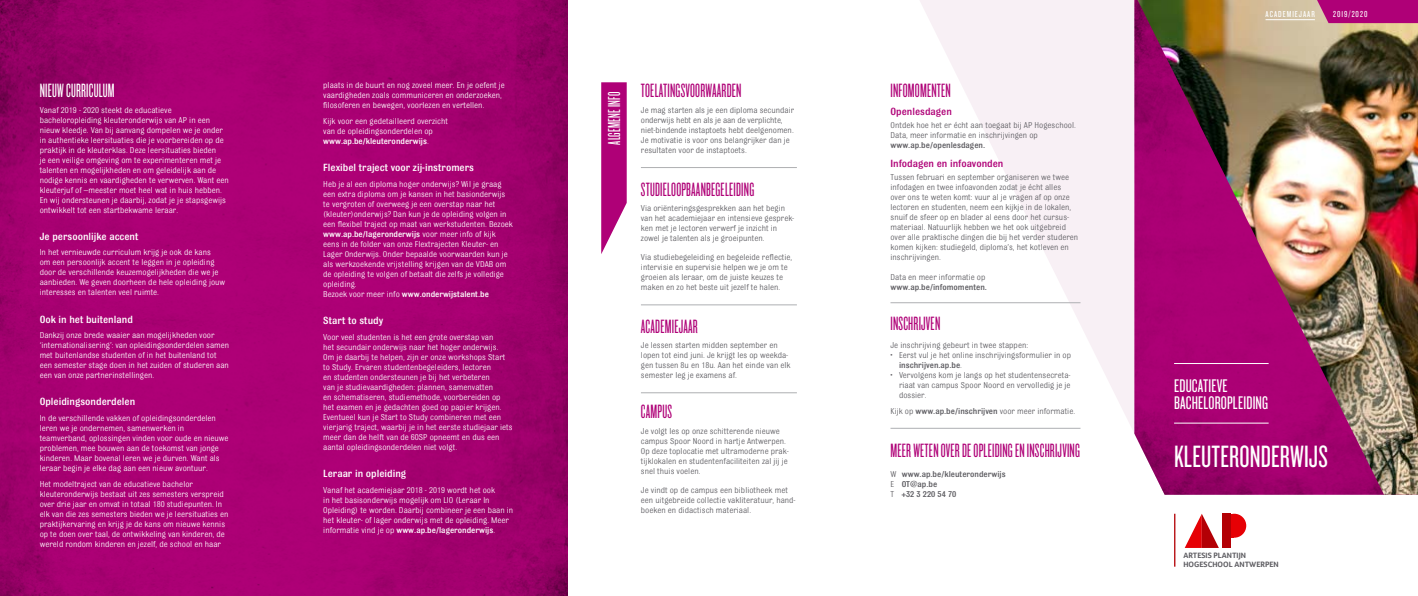
<style>
.page{position:relative;width:1418px;height:596px;background:#fff}
.page>*{position:absolute;margin:0;border:0;box-sizing:border-box;transform-origin:0 0}
.t1{font:32px "Knockout 27 Junior Bantamwt";letter-spacing:.005em;color:#fff}
.t2{font:20px "Knockout 26 Junior Flywght";letter-spacing:.01em;color:#af0077}
.t3{font:20px "Knockout 26 Junior Flywght";letter-spacing:.01em;color:#fff}
.t4{font:19px/17px "Knockout 27 Junior Bantamwt";letter-spacing:.01em;color:#fff}
.t5{font:18px "Knockout 26 Junior Flywght";letter-spacing:.01em;color:#fff}
.t6{font:500 11px "Bulldog";color:#fff}
.t7{font:500 11px "Bulldog";color:#af0077}
.t8{font:9px/10px "Bulldog";color:#fff}
.t9{font:9px/10px "Bulldog";color:#5c5b60}
.t10{font:500 9px/10px "Bulldog";color:#5c5b60}
.t11{font:9px "Knockout 28 Junior Feathrwt";letter-spacing:.11em;color:#fff}
.t12{font:700 7.9px/8.8px "Foco";color:#5c5b60}
.s1{font-weight:500}
.s2{font-weight:400}
</style>
<div class="page">
<svg style="left:912px;top:0;width:222px;height:432px"></svg>
<img style="left:1137px;top:0;width:280px;height:494px">
<svg style="left:1185px;top:514px;width:33px;height:33px"></svg>
<div style="left:1222px;top:513px;width:24px;height:24px;background:#e60005;border-radius:50%"></div>
<svg style="left:1230px;top:513px;width:4px;height:24px"></svg>
<div style="left:1222px;top:513px;width:8px;height:34px;background:#b30005"></div>
<hr style="left:1174px;top:513px;width:1px;height:53px;background:#b30005">
<hr style="left:1265px;top:19px;width:49px;height:1px;background:#fff">
<hr style="left:1174px;top:422px;width:94px;height:1px;background:#fff">
<hr style="left:1174px;top:363px;width:94px;height:1px;background:#fff">
<svg style="left:1316px;top:0;width:101px;height:23px;background:#b10d7a"></svg>
<hr style="left:641px;top:167px;width:156px;height:1px;background:#aeafb2">
<hr style="left:641px;top:392px;width:156px;height:1px;background:#aeafb2">
<hr style="left:641px;top:304px;width:156px;height:1px;background:#aeafb2">
<svg style="left:601px;top:82px;width:25px;height:172px;background:#bb278b"></svg>
<hr style="left:890px;top:302px;width:190px;height:1px;background:#aeafb2">
<hr style="left:890px;top:428px;width:190px;height:1px;background:#aeafb2">
<img style="left:0;top:0;width:567px;height:595px">
<h2 class="t3" style="left:40px;top:79px;width:76px">NIEUW CURRICULUM</h2>
<p class="t8" style="left:40px;top:104px;width:191px">Vanaf 2019 - 2020 steekt de educatieve bacheloropleiding kleuteronderwijs van AP in een nieuw kleedje. Van bij aanvang dompelen we je onder in authentieke leersituaties die je voorbereiden op de praktijk in de kleuterklas. Deze leersituaties bieden<br>je een veilige omgeving om te experimenteren met je talenten en mogelijkheden en om geleidelijk aan de nodige kennis en vaardigheden te verwerven. Want een kleuterjuf of –meester moet heel wat in huis hebben.<br>En wij ondersteunen je daarbij, zodat je je stapsgewijs ontwikkelt tot een startbekwame leraar.</p>
<p class="t6" style="left:40px;top:230px;width:100px">Je persoonlijke accent</p>
<p class="t8" style="left:40px;top:247px;width:187px">In het vernieuwde curriculum krijg je ook de kans<br>om een persoonlijk accent te leggen in je opleiding door de verschillende keuzemogelijkheden die we je aanbieden. We geven doorheen de hele opleiding jouw interesses en talenten veel ruimte.</p>
<p class="t6" style="left:40px;top:313px;width:95px">Ook in het buitenland</p>
<p class="t8" style="left:40px;top:330px;width:191px">Dankzij onze brede waaier aan mogelijkheden voor ‘internationalisering’: van opleidingsonderdelen samen met buitenlandse studenten of in het buitenland tot een semester stage doen in het zuiden of studeren aan een van onze partnerinstellingen.</p>
<p class="t6" style="left:40px;top:396px;width:97px">Opleidingsonderdelen</p>
<p class="t8" style="left:40px;top:413px;width:190px">In de verschillende vakken of opleidingsonderdelen leren we je ondernemen, samenwerken in teamverband, oplossingen vinden voor oude en nieuwe problemen, mee bouwen aan de toekomst van jonge kinderen. Maar bovenal leren we je durven. Want als leraar begin je elke dag aan een nieuw avontuur.</p>
<p class="t8" style="left:40px;top:478px;width:190px">Het modeltraject van de educatieve bachelor kleuteronderwijs bestaat uit zes semesters verspreid over drie jaar en omvat in totaal 180 studiepunten. In elk van die zes semesters bieden we je leersituaties en praktijkervaring en krijg je de kans om nieuwe kennis op te doen over taal, de ontwikkeling van kinderen, de wereld rondom kinderen en jezelf, de school en haar</p>
<p class="t8" style="left:323px;top:80px;width:183px">plaats in de buurt en nog zoveel meer. En je oefent je vaardigheden zoals communiceren en onderzoeken, filosoferen en bewegen, voorlezen en vertellen.</p>
<p class="t8" style="left:323px;top:116px;width:126px">Kijk voor een gedetailleerd overzicht van de opleidingsonderdelen op <span class="s1">www.ap.be/kleuteronderwijs</span>.</p>
<p class="t6" style="left:323px;top:162px;width:152px">Flexibel traject voor zij-instromers</p>
<p class="t8" style="left:323px;top:179px;width:191px">Heb je al een diploma hoger onderwijs? Wil je graag een extra diploma om je kansen in het basionderwijs te vergroten of overweeg je een overstap naar het (kleuter)onderwijs? Dan kun je de opleiding volgen in een flexibel traject op maat van werkstudenten. Bezoek <span class="s1">www.ap.be/lageronderwijs</span> voor meer info of kijk eens in de folder van onze Flextrajecten Kleuter- en Lager Onderwijs. Onder bepaalde voorwaarden kun je als werkzoekende vrijstelling krijgen van de VDAB om de opleiding te volgen of betaalt die zelfs je volledige opleiding.<br>Bezoek voor meer info <span class="s1">www.onderwijstalent.be</span></p>
<p class="t6" style="left:323px;top:314px;width:61px">Start to study</p>
<p class="t8" style="left:323px;top:331px;width:191px">Voor veel studenten is het een grote overstap van<br>het secundair onderwijs naar het hoger onderwijs.<br>Om je daarbij te helpen, zijn er onze workshops Start to Study. Ervaren studentenbegeleiders, lectoren<br>en studenten ondersteunen je bij het verbeteren<br>van je studievaardigheden: plannen, samenvatten<br>en schematiseren, studiemethode, voorbereiden op het examen en je gedachten goed op papier krijgen.<br>Eventueel kun je Start to Study combineren met een vierjarig traject, waarbij je in het eerste studiejaar iets meer dan de helft van de 60SP opneemt en dus een aantal opleidingsonderdelen niet volgt.</p>
<p class="t6" style="left:323px;top:467px;width:84px">Leraar in opleiding</p>
<p class="t8" style="left:323px;top:484px;width:191px">Vanaf het academiejaar 2018 - 2019 wordt het ook<br>in het basisonderwijs mogelijk om LIO (Leraar In Opleiding) te worden. Daarbij combineer je een baan in het kleuter- of lager onderwijs met de opleiding. Meer informatie vind je op <span class="s1">www.ap.be/lageronderwijs</span>.</p>
<h3 class="t5" style="left:604px;top:145px;width:54px;rotate:-90deg">ALGEMENE INFO</h3>
<h2 class="t2" style="left:641px;top:79px;width:102px">TOELATINGSVOORWAARDEN</h2>
<p class="t9" style="left:641px;top:104px;width:155px">Je mag starten als je een diploma secundair onderwijs hebt en als je aan de verplichte, niet-bindende instaptoets hebt deelgenomen.<br>Je motivatie is voor ons belangrijker dan je resultaten voor de instaptoets.</p>
<h2 class="t2" style="left:641px;top:178px;width:115px">STUDIELOOPBAANBEGELEIDING</h2>
<p class="t9" style="left:641px;top:203px;width:155px">Via oriënteringsgesprekken aan het begin van het academiejaar en intensieve gesprek&shy;ken met je lectoren verwerf je inzicht in zowel je talenten als je groeipunten.</p>
<p class="t9" style="left:641px;top:251px;width:153px">Via studiebegeleiding en begeleide reflectie, intervisie en supervisie helpen we je om te groeien als leraar, om de juiste keuzes te maken en zo het beste uit jezelf te halen.</p>
<h2 class="t2" style="left:641px;top:315px;width:58px">ACADEMIEJAAR</h2>
<p class="t9" style="left:641px;top:340px;width:151px">Je lessen starten midden september en lopen tot eind juni. Je krijgt les op weekda&shy;gen tussen 8u en 18u. Aan het einde van elk semester leg je examens af.</p>
<h2 class="t2" style="left:641px;top:400px;width:33px">CAMPUS</h2>
<p class="t9" style="left:641px;top:426px;width:149px">Je volgt les op onze schitterende nieuwe campus Spoor Noord in hartje Antwerpen.<br>Op deze toplocatie met ultramoderne prak&shy;tijklokalen en studentenfaciliteiten zal jij je snel thuis voelen.</p>
<p class="t9" style="left:641px;top:484px;width:156px">Je vindt op de campus een bibliotheek met een uitgebreide collectie vakliteratuur, hand&shy;boeken en didactisch materiaal.</p>
<h2 class="t2" style="left:890px;top:79px;width:62px">INFOMOMENTEN</h2>
<p class="t7" style="left:890px;top:106px;width:63px">Openlesdagen</p>
<p class="t9" style="left:890px;top:120px;width:187px">Ontdek hoe het er écht aan toegaat bij AP Hogeschool.<br>Data, meer informatie en inschrijvingen op</p>
<p class="t10" style="left:890px;top:140px;width:96px">www.ap.be/openlesdagen.</p>
<p class="t7" style="left:890px;top:157px;width:114px">Infodagen en infoavonden</p>
<p class="t9" style="left:890px;top:171px;width:189px">Tussen februari en september organiseren we twee infodagen en twee infoavonden zodat je écht alles over ons te weten komt: vuur al je vragen af op onze lectoren en studenten, neem een kijkje in de lokalen, snuif de sfeer op en blader al eens door het cursus&shy;materiaal. Natuurlijk hebben we het ook uitgebreid over alle praktische dingen die bij het verder studeren komen kijken: studiegeld, diploma’s, het kotleven en inschrijvingen.</p>
<p class="t9" style="left:890px;top:271px;width:96px">Data en meer informatie op</p>
<p class="t10" style="left:890px;top:281px;width:98px">www.ap.be/infomomenten.</p>
<h2 class="t2" style="left:890px;top:312px;width:51px">INSCHRIJVEN</h2>
<p class="t9" style="left:890px;top:340px;width:139px">Je inschrijving gebeurt in twee stappen:</p>
<p class="t9" style="left:899px;top:350px;width:173px;text-indent:-9px">• Eerst vul je het online inschrijvingsformulier in op <span class="s1">inschrijven.ap.be</span>.</p>
<p class="t9" style="left:899px;top:370px;width:173px;text-align:justify;text-indent:-9px">• Vervolgens kom je langs op het studentensecreta&shy;riaat van campus Spoor Noord en vervolledig je je dossier.</p>
<p class="t9" style="left:890px;top:406px;width:186px">Kijk op <span class="s1">www.ap.be/inschrijven</span> voor meer informatie.</p>
<h2 class="t2" style="left:890px;top:439px;width:191px">MEER WETEN OVER DE OPLEIDING EN INSCHRIJVING</h2>
<p class="t10" style="left:890px;top:468px;width:117px"><span class="s2">W</span> www.ap.be/kleuteronderwijs<br><span class="s2">E</span> OT@ap.be<br><span class="s2">T</span> +32 3 220 54 70</p>
<p class="t11" style="left:1265px;top:8px;width:51px">ACADEMIEJAAR</p>
<p class="t11" style="left:1333px;top:8px;width:36px">2019/2020</p>
<h3 class="t4" style="left:1174px;top:376px;width:96px">EDUCATIEVE<br>BACHELOROPLEIDING</h3>
<h1 class="t1" style="left:1174px;top:437px;width:155px">KLEUTERONDERWIJS</h1>
<p class="t12" style="left:1183px;top:550px;width:97px">ARTESIS PLANTIJN<br>HOGESCHOOL ANTWERPEN</p>
</div>
